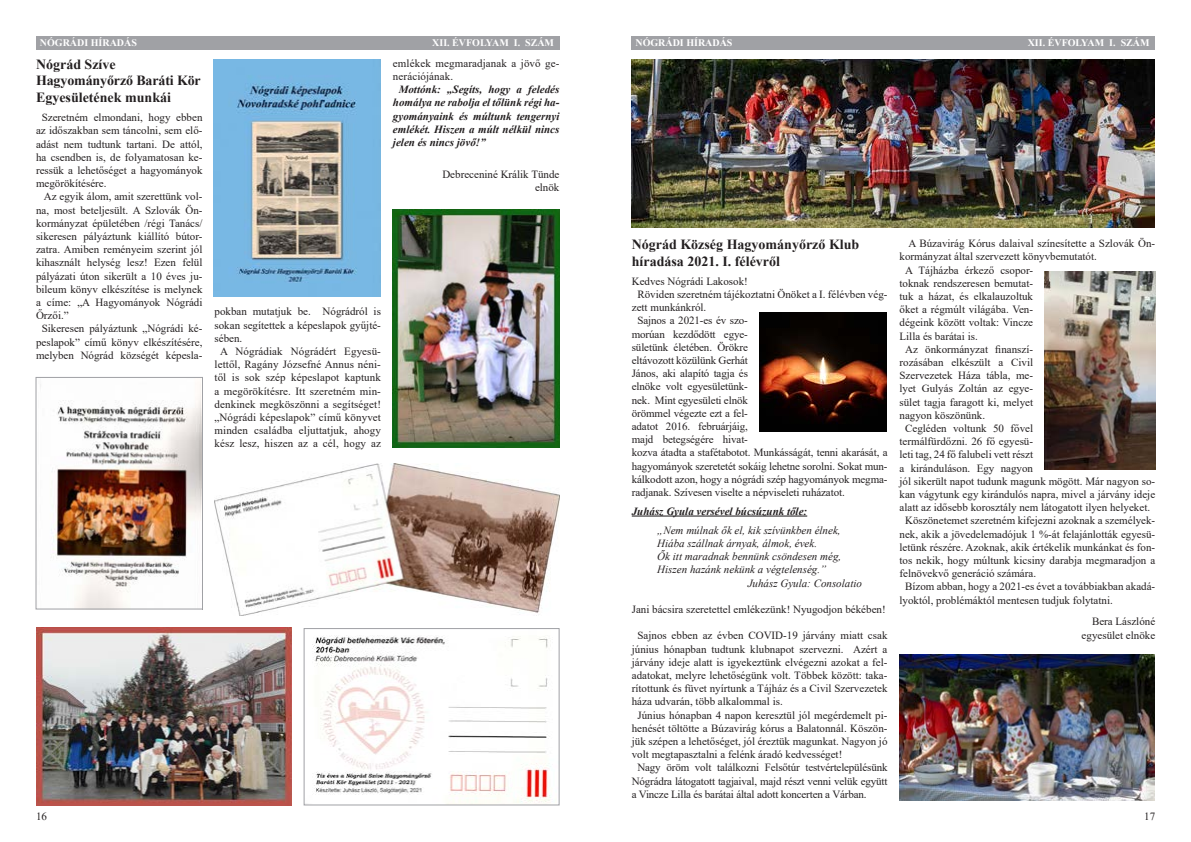
<style>
.page{position:relative;width:1191px;height:842px;background:#fff}
.page>*{position:absolute;margin:0;border:0;box-sizing:border-box;transform-origin:0 0}
.focim{font:700 14px/16.8px "Times New Roman";color:#231f20}
.kenyerszoveg{font:11px/13.2px "Times New Roman";color:#231f20;text-align:justify}
.kenyerszoveg-2{font:italic 11px "Times New Roman";color:#231f20}
.kenyerszoveg-3{font:italic 700 11px/13.2px "Times New Roman";color:#231f20;text-align:justify}
.szerzo{font:11px/13.2px "Times New Roman";color:#231f20;text-align:right}
.Kiemeles{font:italic 700 11px "Times New Roman";color:#231f20}
.t1{font:700 10px "Times New Roman";color:#fff}
</style>
<div class="page">
<div style="left:631px;top:36px;width:524px;height:13px;background:#a0a1a5"></div>
<div style="left:36px;top:36px;width:523px;height:13px;background:#a0a1a5"></div>
<hr style="left:632px;top:515px;width:175px;height:2px;background:#231f20">
<img style="left:1044px;top:272px;width:111px;height:198px">
<img style="left:759px;top:313px;width:127px;height:119px">
<img style="left:214px;top:463px;width:345px;height:152px">
<img style="left:40px;top:382px;width:161px;height:225px">
<div style="left:36px;top:377px;width:167px;height:232px;border:1px solid #a0a1a5"></div>
<img style="left:36px;top:627px;width:255px;height:179px">
<img style="left:312px;top:635px;width:239px;height:168px">
<div style="left:303px;top:628px;width:256px;height:177px;border:1px solid #a0a1a5"></div>
<img style="left:393px;top:210px;width:166px;height:238px">
<img style="left:214px;top:59px;width:166px;height:237px">
<img style="left:899px;top:655px;width:256px;height:145px">
<img style="left:631px;top:59px;width:524px;height:168px">
<p class="t1" style="left:40px;top:36px;width:98px">NÓGRÁDI HÍRADÁS</p>
<p class="t1" style="left:432px;top:36px;width:123px">XII. ÉVFOLYAM I. SZÁM</p>
<p class="t1" style="left:635px;top:36px;width:98px">NÓGRÁDI HÍRADÁS</p>
<p class="t1" style="left:1027px;top:36px;width:123px">XII. ÉVFOLYAM I. SZÁM</p>
<p class="focim" style="left:36px;top:55px;width:166px">Nógrád Szíve<br>Hagyományőrző Baráti Kör<br>Egyesületének munkái</p>
<p class="kenyerszoveg" style="left:36px;top:110px;width:168px;text-indent:6px">Szeretném elmondani, hogy ebben az időszakban sem táncolni, sem elő&shy;adást nem tudtunk tartani. De attól, ha csendben is, de folyamatosan ke&shy;ressük a lehetőséget a hagyományok megörökítésére.</p>
<p class="kenyerszoveg" style="left:36px;top:190px;width:168px;text-indent:8px">Az egyik álom, amit szerettünk vol&shy;na, most beteljesült. A Szlovák Ön&shy;kormányzat épületében /régi Tanács/ sikeresen pályáztunk kiállító bútor&shy;zatra. Amiben reményeim szerint jól kihasznált helység lesz! Ezen felül pályázati úton sikerült a 10 éves ju&shy;bileum könyv elkészítése is melynek a címe: „A Hagyományok Nógrádi Őrzői.”</p>
<p class="kenyerszoveg" style="left:36px;top:322px;width:168px;text-align:center">Sikeresen pályáztunk „Nógrádi ké&shy;peslapok” című könyv elkészítésére, melyben Nógrád községét képesla-</p>
<p class="kenyerszoveg" style="left:393px;top:56px;width:168px">emlékek megmaradjanak a jövő ge&shy;nerációjának.</p>
<p class="kenyerszoveg-3" style="left:393px;top:83px;width:168px;text-indent:6px">Mottónk: „Segíts, hogy a feledés homálya ne rabolja el tőlünk régi ha&shy;gyományaink és múltunk tengernyi emlékét. Hiszen a múlt nélkül nincs jelen és nincs jövő!”</p>
<p class="szerzo" style="left:442px;top:167px;width:119px">Debreceniné Králik Tünde elnök</p>
<p class="kenyerszoveg" style="left:214px;top:305px;width:168px">pokban mutatjuk be. Nógrádról is sokan segítettek a képeslapok gyűjté&shy;sében.</p>
<p class="kenyerszoveg" style="left:214px;top:344px;width:168px;text-align:center">A Nógrádiak Nógrádért Egyesü&shy;lettől, Ragány Józsefné Annus néni&shy;től is sok szép képeslapot kaptunk a megörökítésre. Itt szeretném min&shy;denkinek megköszönni a segítséget! „Nógrádi képeslapok” című könyvet minden családba eljuttatjuk, ahogy kész lesz, hiszen az a cél, hogy az</p>
<p class="focim" style="left:632px;top:236px;width:229px">Nógrád Község Hagyományőrző Klub híradása 2021. I. félévről</p>
<p class="kenyerszoveg" style="left:632px;top:274px;width:118px">Kedves Nógrádi Lakosok!</p>
<p class="kenyerszoveg" style="left:632px;top:287px;width:257px;text-indent:6px">Röviden szeretném tájékoztatni Önöket a I. félévben vég&shy;zett munkánkról.</p>
<p class="kenyerszoveg" style="left:632px;top:314px;width:257px;text-align:left;text-indent:6px">Sajnos a 2021-es év szo-<br>morúan kezdődött egye-<br>sületünk életében. Örökre<br>eltávozott közülünk Gerhát<br>János, aki alapító tagja és<br>elnöke volt egyesületünk-<br>nek. Mint egyesületi elnök<br>örömmel végezte ezt a fel-<br>adatot 2016. februárjáig,<br>majd betegségére hivat-<br>kozva átadta a stafétabotot. Munkásságát, tenni akarását, a hagyományok szeretetét sokáig lehetne sorolni. Sokat mun&shy;kálkodott azon, hogy a nógrádi szép hagyományok megma&shy;radjanak. Szívesen viselte a népviseleti ruházatot.</p>
<p class="Kiemeles" style="left:632px;top:503px;width:177px">Juhász Gyula versével búcsúzunk tőle:</p>
<p class="kenyerszoveg-2" style="left:657px;top:522px;width:185px">„Nem múlnak ők el, kik szívünkben élnek,</p>
<p class="kenyerszoveg-2" style="left:657px;top:536px;width:161px">Hiába szállnak árnyak, álmok, évek.</p>
<p class="kenyerszoveg-2" style="left:657px;top:549px;width:185px">Ők itt maradnak bennünk csöndesen még,</p>
<p class="kenyerszoveg-2" style="left:657px;top:562px;width:170px">Hiszen hazánk nekünk a végtelenség.”</p>
<p class="kenyerszoveg-2" style="left:747px;top:575px;width:116px">Juhász Gyula: Consolatio</p>
<p class="kenyerszoveg" style="left:632px;top:602px;width:255px">Jani bácsira szeretettel emlékezünk! Nyugodjon békében!</p>
<p class="kenyerszoveg" style="left:632px;top:629px;width:257px;text-indent:6px">Sajnos ebben az évben COVID-19 járvány miatt csak június hónapban tudtunk klubnapot szervezni. Azért a járvány ideje alatt is igyekeztünk elvégezni azokat a fel&shy;adatokat, melyre lehetőségünk volt. Többek között: taka&shy;rítottunk és füvet nyírtunk a Tájház és a Civil Szervezetek háza udvarán, több alkalommal is.</p>
<p class="kenyerszoveg" style="left:632px;top:708px;width:257px;text-indent:6px">Június hónapban 4 napon keresztül jól megérdemelt pi&shy;henését töltötte a Búzavirág kórus a Balatonnál. Köszön&shy;jük szépen a lehetőséget, jól éreztük magunkat. Nagyon jó volt megtapasztalni a felénk áradó kedvességet!</p>
<p class="kenyerszoveg" style="left:632px;top:761px;width:257px;text-indent:6px">Nagy öröm volt találkozni Felsőtúr testvértelepülésünk Nógrádra látogatott tagjaival, majd részt venni velük együtt a Vincze Lilla és barátai által adott koncerten a Várban.</p>
<p class="kenyerszoveg" style="left:899px;top:237px;width:257px;text-indent:9px">A Búzavirág Kórus dalaival színesítette a Szlovák Ön&shy;kormányzat által szervezett könyvbemutatót.</p>
<p class="kenyerszoveg" style="left:899px;top:263px;width:135px;text-indent:6px">A Tájházba érkező csopor&shy;toknak rendszeresen bemutat&shy;tuk a házat, és elkalauzoltuk őket a régmúlt világába. Ven&shy;dégeink között voltak: Vincze Lilla és barátai is.</p>
<p class="kenyerszoveg" style="left:899px;top:342px;width:135px;text-indent:6px">Az önkormányzat finanszí&shy;rozásában elkészült a Civil Szervezetek Háza tábla, me&shy;lyet Gulyás Zoltán az egye&shy;sület tagja faragott ki, melyet nagyon köszönünk.</p>
<p class="kenyerszoveg" style="left:899px;top:421px;width:257px;text-align:left;text-indent:6px">Cegléden voltunk 50 fővel<br>termálfürdőzni. 26 fő egyesü-<br>leti tag, 24 fő falubeli vett részt<br>a kiránduláson. Egy nagyon<br>jól sikerült napot tudunk magunk mögött. Már nagyon so&shy;kan vágytunk egy kirándulós napra, mivel a járvány ideje alatt az idősebb korosztály nem látogatott ilyen helyeket.</p>
<p class="kenyerszoveg" style="left:899px;top:514px;width:257px;text-indent:6px">Köszönetemet szeretném kifejezni azoknak a személyek&shy;nek, akik a jövedelemadójuk 1 %-át felajánlották egyesü&shy;letünk részére. Azoknak, akik értékelik munkánkat és fon&shy;tos nekik, hogy múltunk kicsiny darabja megmaradjon a felnövekvő generáció számára.</p>
<p class="kenyerszoveg" style="left:899px;top:580px;width:257px;text-indent:6px">Bízom abban, hogy a 2021-es évet a továbbiakban akadá&shy;lyoktól, problémáktól mentesen tudjuk folytatni.</p>
<p class="szerzo" style="left:1081px;top:615px;width:75px">Bera Lászlóné egyesület elnöke</p>
<p class="kenyerszoveg" style="left:36px;top:809px;width:12px">16</p>
<p class="kenyerszoveg" style="left:1144px;top:809px;width:12px">17</p>
</div>
